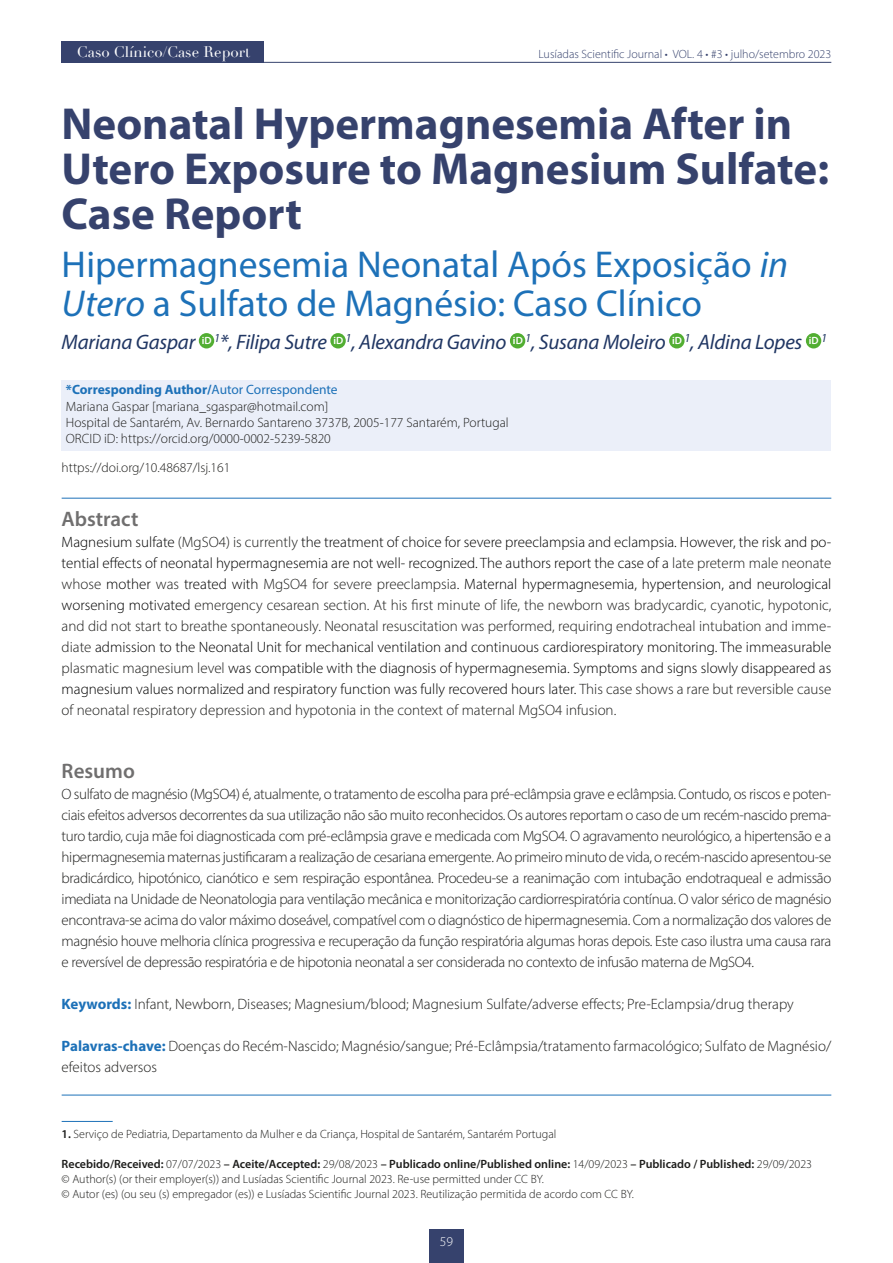
<style>
.page{position:relative;width:893px;height:1263px;background:#fff}
.page>*{position:absolute;margin:0;border:0;box-sizing:border-box;transform-origin:0 0}
.t1{font:700 45px/45px "Myriad Pro";color:#36426d}
.t2{font:37.5px/39px "Myriad Pro";color:#1d71b8}
.t3{font:italic 21px "Myriad Pro";letter-spacing:-.01em;color:#203663}
.t4{font:600 21px "Myriad Pro";color:#706f6f}
.t5{font:300 15px/21px "Myriad Pro";color:#1d1d1b;text-align:justify}
.t6{font:300 15px/21px "Myriad Pro";color:#000;text-align:justify}
.t7{font:15px "Didot";color:#fff}
.t8{font:300 13.5px/16.2px "Myriad Pro";color:#1d1d1b}
.t9{font:300 13.5px "Myriad Pro";color:#fff}
.t10{font:300 12px/15px "Myriad Pro";color:#1d1d1b}
.t11{font:300 12px "Myriad Pro";color:#36426d}
.s1{font-style:italic}
.s2{font-weight:700;color:#1d71b8}
.s3{font-weight:400;color:#1d71b8}
.s4{color:#1d1d1b}
.s5{font-weight:600}
</style>
<div class="page">
<hr style="left:62px;top:62px;width:769px;height:1px;background:#36426d">
<div style="left:429px;top:1229px;width:34px;height:34px;background:#36426d"></div>
<div style="left:62px;top:41px;width:202px;height:21px;background:#36426d"></div>
<div style="left:62px;top:380px;width:769px;height:22px;background:#ebeff9"></div>
<div style="left:62px;top:396px;width:769px;height:22px;background:#ebeff9"></div>
<div style="left:62px;top:412px;width:769px;height:22px;background:#ebeff9"></div>
<div style="left:62px;top:429px;width:769px;height:22px;background:#ebeff9"></div>
<hr style="left:62px;top:498px;width:769px;height:1px;background:#1d71b8">
<hr style="left:62px;top:1095px;width:769px;height:1px;background:#1d71b8">
<div style="left:199px;top:333px;width:15px;height:15px;background:#52ae32;border-radius:50%"></div>
<div style="left:330px;top:333px;width:16px;height:15px;background:#52ae32;border-radius:50%"></div>
<div style="left:510px;top:333px;width:15px;height:15px;background:#52ae32;border-radius:50%"></div>
<div style="left:669px;top:333px;width:16px;height:15px;background:#52ae32;border-radius:50%"></div>
<div style="left:806px;top:333px;width:15px;height:15px;background:#52ae32;border-radius:50%"></div>
<hr style="left:62px;top:1121px;width:51px;height:1px;background:#1d71b8">
<p class="t7" style="left:77px;top:43px;width:175px">Caso Clínico/Case Report</p>
<p class="t11" style="left:538px;top:46px;width:294px">Lusíadas Scientific Journal • VOL. 4 • #3 • julho/setembro 2023</p>
<h1 class="t1" style="left:62px;top:100px;width:769px">Neonatal Hypermagnesemia After in<br>Utero Exposure to Magnesium Sulfate:<br>Case Report</h1>
<h2 class="t2" style="left:62px;top:244px;width:728px">Hipermagnesemia Neonatal Após Exposição <span class="s1">in<br>Utero</span> a Sulfato de Magnésio: Caso Clínico</h2>
<h3 class="t3" style="left:62px;top:328px;width:767px">Mariana Gaspar <sup>iD</sup> <sup>1</sup>*, Filipa Sutre <sup>iD</sup> <sup>1</sup>, Alexandra Gavino <sup>iD</sup> <sup>1</sup>, Susana Moleiro <sup>iD</sup> <sup>1</sup>, Aldina Lopes <sup>iD</sup> <sup>1</sup></h3>
<p class="t8" style="left:66px;top:382px;width:444px"><span class="s2">*Corresponding Author/</span><span class="s3">Autor Correspondente<br></span>Mariana Gaspar [mariana_sgaspar@hotmail.com]<br>Hospital de Santarém, Av. Bernardo Santareno 3737B, 2005‑177 Santarém, Portugal ORCID iD: https://orcid.org/0000‑0002‑5239‑5820</p>
<p class="t8" style="left:62px;top:459px;width:170px">https://doi.org/10.48687/lsj.161</p>
<h3 class="t4" style="left:62px;top:506px;width:78px">Abstract</h3>
<p class="t6" style="left:62px;top:532px;width:771px">Magnesium sulfate <span class="s4">(MgSO4) is currently</span> the treatment of choice for severe preeclampsia and eclampsia. However, the risk and po‑ tential effects of neonatal hypermagnesemia are not well‑ recognized. The authors report the case of a <span class="s4">late preterm male neonate whose</span> mother <span class="s4">was</span> treated with <span class="s4">MgSO4 for severe preeclampsia</span>. Maternal hypermagnesemia, hypertension, and neurological worsening motivated <span class="s4">emergency cesarean section. At his first minute of life, the newborn was bradycardic, cyanotic, hypotonic, and did not start to breathe spontaneously. Neonatal resuscitation was performed, requiring endotracheal intubation and imme‑ diate</span> admission to the Neonatal Unit for mechanical ventilation and continuous cardiorespiratory monitoring. The immeasurable <span class="s4">plasmatic magnesium level</span> was compatible with the diagnosis of hypermagnesemia. Symptoms and signs slowly disappeared as magnesium values normalized and respiratory function was fully recovered hours later. <span class="s4">This case shows a rare but reversible cause of neonatal respiratory depression and hypotonia in the context of maternal MgSO4 infusion.</span></p>
<h3 class="t4" style="left:62px;top:758px;width:75px">Resumo</h3>
<p class="t5" style="left:62px;top:784px;width:771px">O sulfato de magnésio (MgSO4) é, atualmente, o tratamento de escolha para pré‑eclâmpsia grave e eclâmpsia. Contudo, os riscos e poten‑ ciais efeitos adversos decorrentes da sua utilização não são muito reconhecidos. Os autores reportam o caso de um recém‑nascido prema‑ turo tardio, cuja mãe foi diagnosticada com pré‑eclâmpsia grave e medicada com MgSO4. O agravamento neurológico, a hipertensão e a hipermagnesemia maternas justificaram a realização de cesariana emergente. Ao primeiro minuto de vida, o recém‑nascido apresentou‑se bradicárdico, hipotónico, cianótico e sem respiração espontânea. Procedeu‑se a reanimação com intubação endotraqueal e admissão imediata na Unidade de Neonatologia para ventilação mecânica e monitorização cardiorrespiratória contínua. O valor sérico de magnésio encontrava‑se acima do valor máximo doseável, compatível com o diagnóstico de hipermagnesemia. Com a normalização dos valores de magnésio houve melhoria clínica progressiva e recuperação da função respiratória algumas horas depois. Este caso ilustra uma causa rara e reversível de depressão respiratória e de hipotonia neonatal a ser considerada no contexto de infusão materna de MgSO4.</p>
<p class="t5" style="left:62px;top:994px;width:734px"><span class="s2">Keywords:</span> Infant, Newborn, Diseases; Magnesium/blood; Magnesium Sulfate/adverse effects; Pre‑Eclampsia/drug therapy</p>
<p class="t5" style="left:62px;top:1036px;width:771px"><span class="s2">Palavras‑chave:</span> Doenças do Recém‑Nascido; Magnésio/sangue; Pré‑Eclâmpsia/tratamento farmacológico; Sulfato de Magnésio/ efeitos adversos</p>
<p class="t10" style="left:62px;top:1127px;width:496px"><span class="s5">1.</span> Serviço de Pediatria, Departamento da Mulher e da Criança, Hospital de Santarém, Santarém Portugal</p>
<p class="t10" style="left:62px;top:1157px;width:752px"><span class="s5">Recebido/Received:</span> 07/07/2023 <span class="s5">– Aceite/Accepted:</span> 29/08/2023 <span class="s5">– Publicado online/Published online:</span> 14/09/2023 <span class="s5">– Publicado / Published:</span> 29/09/2023 © Author(s) (or their employer(s)) and Lusíadas Scientific Journal 2023. Re‑use permitted under CC BY.<br>© Autor (es) (ou seu (s) empregador (es)) e Lusíadas Scientific Journal 2023. Reutilização permitida de acordo com CC BY.</p>
<p class="t9" style="left:440px;top:1233px;width:15px">59</p>
</div>
